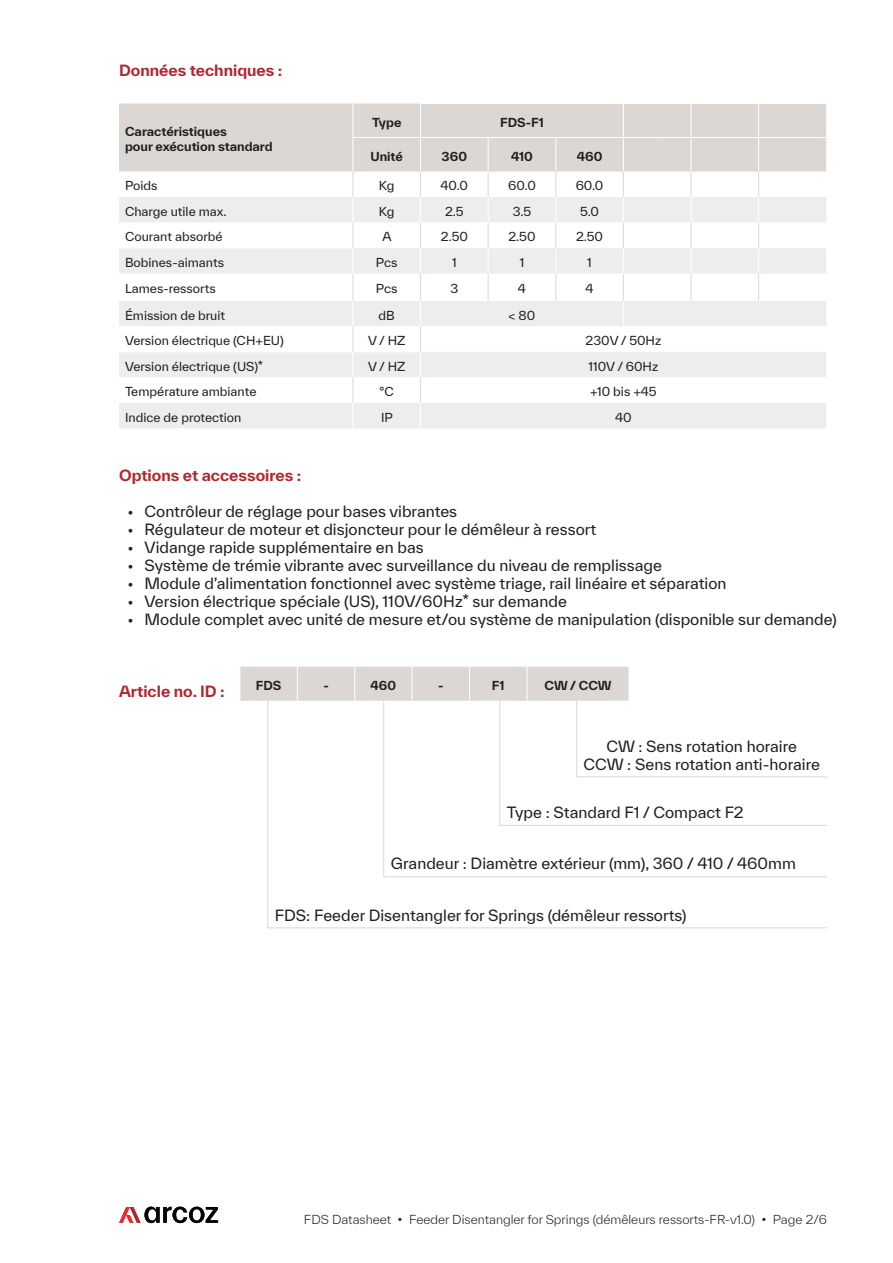
<style>
.page{position:relative;width:893px;height:1263px;background:#fff}
.page>*{position:absolute;margin:0;border:0;box-sizing:border-box;transform-origin:0 0}
.t1{font:15px "TWK Everett";color:#231f20}
.t2{font:700 15px "TWK Everett";color:#ae282e}
.t3{font:12px "TWK Everett";color:#231f20}
.t4{font:700 12px "TWK Everett";color:#231f20}
.t5{font:300 12px "TWK Everett";color:#231f20}
</style>
<div class="page">
<svg style="left:119px;top:1207px;width:99px;height:16px"></svg>
<div style="left:119px;top:103px;width:707px;height:69px;background:#ddd7d4"></div>
<hr style="left:353px;top:103px;width:1px;height:35px;background:#fff">
<hr style="left:353px;top:138px;width:1px;height:34px;background:#fff">
<hr style="left:420px;top:104px;width:1px;height:33px;background:#fff">
<hr style="left:420px;top:138px;width:1px;height:34px;background:#fff">
<hr style="left:488px;top:138px;width:1px;height:34px;background:#fff">
<hr style="left:555px;top:138px;width:1px;height:34px;background:#fff">
<hr style="left:623px;top:104px;width:1px;height:33px;background:#fff">
<hr style="left:623px;top:138px;width:1px;height:34px;background:#fff">
<hr style="left:691px;top:104px;width:1px;height:33px;background:#fff">
<hr style="left:691px;top:138px;width:1px;height:34px;background:#fff">
<hr style="left:758px;top:104px;width:1px;height:33px;background:#fff">
<hr style="left:758px;top:138px;width:1px;height:34px;background:#fff">
<hr style="left:420px;top:103px;width:68px;height:1px;background:#fff">
<hr style="left:488px;top:103px;width:68px;height:1px;background:#fff">
<hr style="left:556px;top:103px;width:67px;height:1px;background:#fff">
<hr style="left:623px;top:103px;width:34px;height:1px;background:#fff">
<hr style="left:657px;top:103px;width:34px;height:1px;background:#fff">
<hr style="left:691px;top:103px;width:68px;height:1px;background:#fff">
<hr style="left:759px;top:103px;width:67px;height:1px;background:#fff">
<hr style="left:353px;top:137px;width:68px;height:1px;background:#fff">
<svg style="left:119px;top:172px;width:707px;height:256px"></svg>
<hr style="left:421px;top:137px;width:67px;height:1px;background:#fff">
<hr style="left:488px;top:137px;width:68px;height:1px;background:#fff">
<hr style="left:556px;top:137px;width:67px;height:1px;background:#fff">
<hr style="left:623px;top:137px;width:34px;height:1px;background:#fff">
<hr style="left:657px;top:137px;width:34px;height:1px;background:#fff">
<hr style="left:691px;top:137px;width:68px;height:1px;background:#fff">
<hr style="left:759px;top:137px;width:67px;height:1px;background:#fff">
<div style="left:241px;top:667px;width:388px;height:34px;background:#ddd7d4"></div>
<hr style="left:297px;top:667px;width:1px;height:34px;background:#fff">
<hr style="left:354px;top:667px;width:1px;height:34px;background:#fff">
<hr style="left:412px;top:667px;width:1px;height:34px;background:#fff">
<hr style="left:469px;top:667px;width:1px;height:34px;background:#fff">
<hr style="left:527px;top:667px;width:1px;height:34px;background:#fff">
<hr style="left:576px;top:701px;width:1px;height:76px;background:#ddd7d4">
<hr style="left:499px;top:701px;width:1px;height:125px;background:#ddd7d4">
<hr style="left:383px;top:701px;width:1px;height:176px;background:#ddd7d4">
<hr style="left:267px;top:701px;width:1px;height:227px;background:#ddd7d4">
<hr style="left:576px;top:776px;width:251px;height:1px;background:#ddd7d4">
<hr style="left:499px;top:825px;width:328px;height:1px;background:#ddd7d4">
<hr style="left:383px;top:876px;width:444px;height:1px;background:#ddd7d4">
<hr style="left:267px;top:927px;width:560px;height:1px;background:#ddd7d4">
<p class="t2" style="left:119px;top:60px;width:165px">Données techniques :</p>
<p class="t4" style="left:125px;top:123px;width:103px">Caractéristiques</p>
<p class="t4" style="left:125px;top:138px;width:149px">pour exécution standard</p>
<p class="t4" style="left:372px;top:113px;width:31px">Type</p>
<p class="t4" style="left:500px;top:113px;width:45px">FDS-F1</p>
<p class="t4" style="left:370px;top:147px;width:34px">Unité</p>
<p class="t4" style="left:442px;top:147px;width:27px">360</p>
<p class="t4" style="left:511px;top:147px;width:23px">410</p>
<p class="t4" style="left:577px;top:147px;width:27px">460</p>
<p class="t3" style="left:125px;top:177px;width:34px">Poids</p>
<p class="t3" style="left:379px;top:177px;width:17px">Kg</p>
<p class="t3" style="left:441px;top:177px;width:29px">40.0</p>
<p class="t3" style="left:508px;top:177px;width:29px">60.0</p>
<p class="t3" style="left:576px;top:177px;width:29px">60.0</p>
<p class="t3" style="left:125px;top:203px;width:103px">Charge utile max.</p>
<p class="t3" style="left:379px;top:203px;width:17px">Kg</p>
<p class="t3" style="left:445px;top:203px;width:20px">2.5</p>
<p class="t3" style="left:513px;top:203px;width:20px">3.5</p>
<p class="t3" style="left:580px;top:203px;width:21px">5.0</p>
<p class="t3" style="left:125px;top:228px;width:99px">Courant absorbé</p>
<p class="t3" style="left:382px;top:228px;width:11px">A</p>
<p class="t3" style="left:441px;top:228px;width:29px">2.50</p>
<p class="t3" style="left:508px;top:228px;width:29px">2.50</p>
<p class="t3" style="left:576px;top:228px;width:29px">2.50</p>
<p class="t3" style="left:125px;top:254px;width:100px">Bobines-aimants</p>
<p class="t3" style="left:376px;top:254px;width:23px">Pcs</p>
<p class="t3" style="left:452px;top:254px;width:6px">1</p>
<p class="t3" style="left:520px;top:254px;width:6px">1</p>
<p class="t3" style="left:587px;top:254px;width:6px">1</p>
<p class="t3" style="left:125px;top:280px;width:92px">Lames-ressorts</p>
<p class="t3" style="left:376px;top:280px;width:23px">Pcs</p>
<p class="t3" style="left:450px;top:280px;width:9px">3</p>
<p class="t3" style="left:518px;top:280px;width:10px">4</p>
<p class="t3" style="left:586px;top:280px;width:10px">4</p>
<p class="t3" style="left:125px;top:307px;width:102px">Émission de bruit</p>
<p class="t3" style="left:379px;top:307px;width:18px">dB</p>
<p class="t3" style="left:509px;top:307px;width:28px">&lt; 80</p>
<p class="t3" style="left:125px;top:332px;width:160px">Version électrique (CH+EU)</p>
<p class="t3" style="left:368px;top:332px;width:39px">V / HZ</p>
<p class="t3" style="left:586px;top:332px;width:77px">230V / 50Hz</p>
<p class="t3" style="left:125px;top:358px;width:140px">Version électrique (US)*</p>
<p class="t3" style="left:368px;top:358px;width:39px">V / HZ</p>
<p class="t3" style="left:589px;top:358px;width:71px">110V / 60Hz</p>
<p class="t3" style="left:125px;top:383px;width:133px">Température ambiante</p>
<p class="t3" style="left:380px;top:383px;width:16px">°C</p>
<p class="t3" style="left:590px;top:383px;width:68px">+10 bis +45</p>
<p class="t3" style="left:125px;top:409px;width:118px">Indice de protection</p>
<p class="t3" style="left:381px;top:409px;width:13px">IP</p>
<p class="t3" style="left:615px;top:409px;width:18px">40</p>
<p class="t2" style="left:119px;top:465px;width:184px">Options et accessoires :</p>
<p class="t1" style="left:128px;top:501px;width:331px">• Contrôleur de réglage pour bases vibrantes</p>
<p class="t1" style="left:128px;top:519px;width:470px">• Régulateur de moteur et disjoncteur pour le démêleur à ressort</p>
<p class="t1" style="left:128px;top:537px;width:298px">• Vidange rapide supplémentaire en bas</p>
<p class="t1" style="left:128px;top:555px;width:536px">• Système de trémie vibrante avec surveillance du niveau de remplissage</p>
<p class="t1" style="left:128px;top:573px;width:601px">• Module d’alimentation fonctionnel avec système triage, rail linéaire et séparation</p>
<p class="t1" style="left:128px;top:591px;width:441px">• Version électrique spéciale (US), 110V/60Hz* sur demande</p>
<p class="t1" style="left:128px;top:609px;width:711px">• Module complet avec unité de mesure et/ou système de manipulation (disponible sur demande)</p>
<p class="t2" style="left:119px;top:681px;width:107px">Article no. ID :</p>
<p class="t4" style="left:256px;top:677px;width:27px">FDS</p>
<p class="t4" style="left:323px;top:677px;width:7px">-</p>
<p class="t4" style="left:371px;top:677px;width:27px">460</p>
<p class="t4" style="left:438px;top:677px;width:7px">-</p>
<p class="t4" style="left:492px;top:677px;width:14px">F1</p>
<p class="t4" style="left:544px;top:677px;width:69px">CW / CCW</p>
<p class="t1" style="left:606px;top:736px;width:192px">CW : Sens rotation horaire</p>
<p class="t1" style="left:583px;top:754px;width:238px">CCW : Sens rotation anti-horaire</p>
<p class="t1" style="left:507px;top:801px;width:238px">Type : Standard F1 / Compact F2</p>
<p class="t1" style="left:391px;top:853px;width:407px">Grandeur : Diamètre extérieur (mm), 360 / 410 / 460mm</p>
<p class="t1" style="left:275px;top:905px;width:413px">FDS: Feeder Disentangler for Springs (démêleur ressorts)</p>
<p class="t5" style="left:304px;top:1211px;width:525px">FDS Datasheet • Feeder Disentangler for Springs (démêleurs ressorts-FR-v1.0) • Page 2/6</p>
</div>
